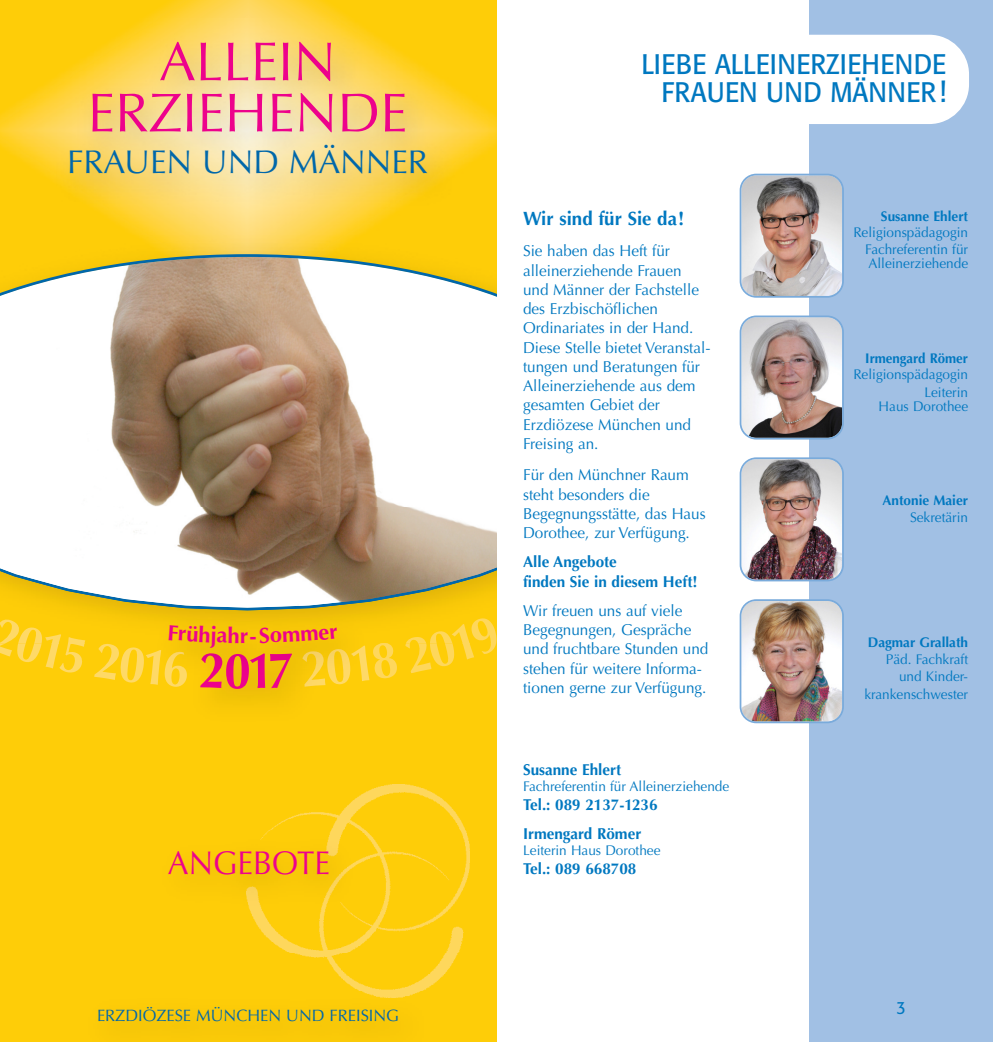
<style>
.page{position:relative;width:993px;height:1042px;background:#fff}
.page>*{position:absolute;margin:0;border:0;box-sizing:border-box;transform-origin:0 0}
.t1{font:54.77px/51.1px "Optima";color:#ed028c;text-align:center}
.t2{font:700 51.1px "Optima";color:#ed028c;scale:.93 1}
.t3{font:32.9px "Optima";color:#0067aa}
.t4{font:32.9px "Optima";color:#ed028c;scale:.95 1}
.t5{font:28px/28px "Formata";color:#0078c0;text-align:right;scale:.93 1}
.t6{font:700 21.88px "Optima";color:#ed028c}
.t7{font:700 19.25px "Optima";color:#0078c0}
.t8{font:17.5px "Formata";color:#0078c0;scale:.9 1}
.t9{font:16.45px "Optima";color:#0067aa}
.t10{font:15.75px/19.2px "Optima";color:#0078c0}
.t11{font:700 15.75px/19.2px "Optima";color:#0078c0}
.t12{font:14px/17.3px "Optima";color:#0078c0;text-align:right}
.t13{font:700 14px "Optima";color:#0078c0}
.t14{font:700 14px "Optima";color:#0078c0;scale:.95 1}
</style>
<div class="page">
<div style="left:809px;top:0;width:183px;height:1042px;background:#a1c0e4"></div>
<div style="left:601px;top:35px;width:367px;height:89px;background:#fff;border-radius:40px"></div>
<svg style="left:739px;top:315px;width:104px;height:124px;background:#b0a3a2"></svg>
<img style="left:739px;top:599px;width:104px;height:124px">
<img style="left:739px;top:457px;width:104px;height:124px">
<img style="left:739px;top:174px;width:104px;height:124px">
<div style="left:0;top:0;width:496px;height:1042px;background:#fecd08"></div>
<img style="left:289px;top:952px;width:170px;height:39px">
<img style="left:270px;top:785px;width:195px;height:45px">
<img style="left:245px;top:830px;width:225px;height:122px">
<img style="left:362px;top:991px;width:59px;height:7px">
<svg style="left:148px;top:0;width:199px;height:19px"></svg>
<img style="left:0;top:19px;width:496px;height:235px">
<svg style="left:0;top:254px;width:496px;height:254px;background:#d2c2ac"></svg>
<img style="left:52px;top:610px;width:416px;height:91px">
<img style="left:302px;top:651px;width:23px;height:36px">
<img style="left:0;top:508px;width:496px;height:58px">
<img style="left:0;top:566px;width:496px;height:44px">
<img style="left:0;top:619px;width:42px;height:43px">
<img style="left:45px;top:634px;width:16px;height:34px">
<img style="left:59px;top:643px;width:26px;height:30px">
<img style="left:67px;top:637px;width:18px;height:6px">
<img style="left:94px;top:643px;width:25px;height:37px">
<img style="left:120px;top:647px;width:25px;height:36px">
<img style="left:146px;top:650px;width:15px;height:35px">
<img style="left:326px;top:648px;width:25px;height:37px">
<img style="left:164px;top:651px;width:4px;height:34px">
<img style="left:351px;top:645px;width:18px;height:36px">
<img style="left:372px;top:643px;width:26px;height:36px">
<img style="left:405px;top:630px;width:50px;height:43px">
<img style="left:460px;top:643px;width:14px;height:16px">
<img style="left:451px;top:624px;width:19px;height:19px">
<img style="left:482px;top:643px;width:14px;height:11px">
<img style="left:471px;top:618px;width:25px;height:25px">
<img style="left:238px;top:653px;width:27px;height:32px">
<img style="left:270px;top:653px;width:22px;height:32px">
<svg style="left:168px;top:625px;width:70px;height:63px"></svg>
<svg style="left:250px;top:627px;width:87px;height:16px"></svg>
<h1 class="t1" style="left:87px;top:41px;width:321px">ALLEIN<br>ERZIEHENDE</h1>
<h3 class="t3" style="left:67px;top:149px;width:362px">FRAUEN UND MÄNNER</h3>
<h3 class="t6" style="left:239px;top:626px;width:10px">r</h3>
<h2 class="t2" style="left:224px;top:650px;width:30px">0</h2>
<h3 class="t4" style="left:168px;top:849px;width:172px">ANGEBOTE</h3>
<p class="t9" style="left:97px;top:1008px;width:303px">ERZDIÖZESE MÜNCHEN UND FREISING</p>
<h3 class="t5" style="left:641px;top:52px;width:329px">LIEBE ALLEINERZIEHENDE<br>FRAUEN UND MÄNNER!</h3>
<p class="t7" style="left:523px;top:210px;width:163px">Wir sind für Sie da!</p>
<p class="t10" style="left:523px;top:243px;width:189px">Sie haben das Heft für alleinerziehende Frauen und Männer der Fachstelle des Erzbischöflichen<br>Ordinariates in der Hand.<br>Diese Stelle bietet Veranstal&shy;tungen und Beratungen für<br>Alleinerziehende aus dem gesamten Gebiet der<br>Erzdiözese München und<br>Freising an.</p>
<p class="t10" style="left:523px;top:467px;width:184px">Für den Münchner Raum steht besonders die<br>Begegnungsstätte, das Haus<br>Dorothee, zur Verfügung.</p>
<p class="t11" style="left:523px;top:554px;width:176px">Alle Angebote<br>finden Sie in diesem Heft!</p>
<p class="t10" style="left:523px;top:602px;width:187px">Wir freuen uns auf viele<br>Begegnungen, Gespräche und fruchtbare Stunden und stehen für weitere Informa&shy;tionen gerne zur Verfügung.</p>
<p class="t11" style="left:523px;top:761px;width:100px">Susanne Ehlert</p>
<p class="t12" style="left:523px;top:778px;width:208px">Fachreferentin für Alleinerziehende</p>
<p class="t11" style="left:523px;top:791px;width:136px;line-height:29.2px">Tel.: 089 2137-1236<br>Irmengard Römer</p>
<p class="t12" style="left:523px;top:843px;width:139px">Leiterin Haus Dorothee</p>
<p class="t11" style="left:523px;top:860px;width:115px">Tel.: 089 668708</p>
<p class="t13" style="left:880px;top:210px;width:89px">Susanne Ehlert</p>
<p class="t12" style="left:853px;top:225px;width:116px;line-height:16.4px">Religionspädagogin<br>Fachreferentin für</p>
<p class="t12" style="left:868px;top:256px;width:101px">Alleinerziehende</p>
<p class="t14" style="left:864px;top:352px;width:110px">Irmengard Römer</p>
<p class="t12" style="left:853px;top:367px;width:116px">Religionspädagogin<br>Leiterin</p>
<p class="t12" style="left:878px;top:399px;width:91px">Haus Dorothee</p>
<p class="t13" style="left:882px;top:494px;width:87px">Antonie Maier</p>
<p class="t12" style="left:909px;top:510px;width:60px">Sekretärin</p>
<p class="t13" style="left:867px;top:636px;width:102px">Dagmar Grallath</p>
<p class="t12" style="left:864px;top:652px;width:105px">Päd. Fachkraft und Kinder&shy;krankenschwester</p>
<p class="t8" style="left:896px;top:1000px;width:12px">3</p>
</div>
